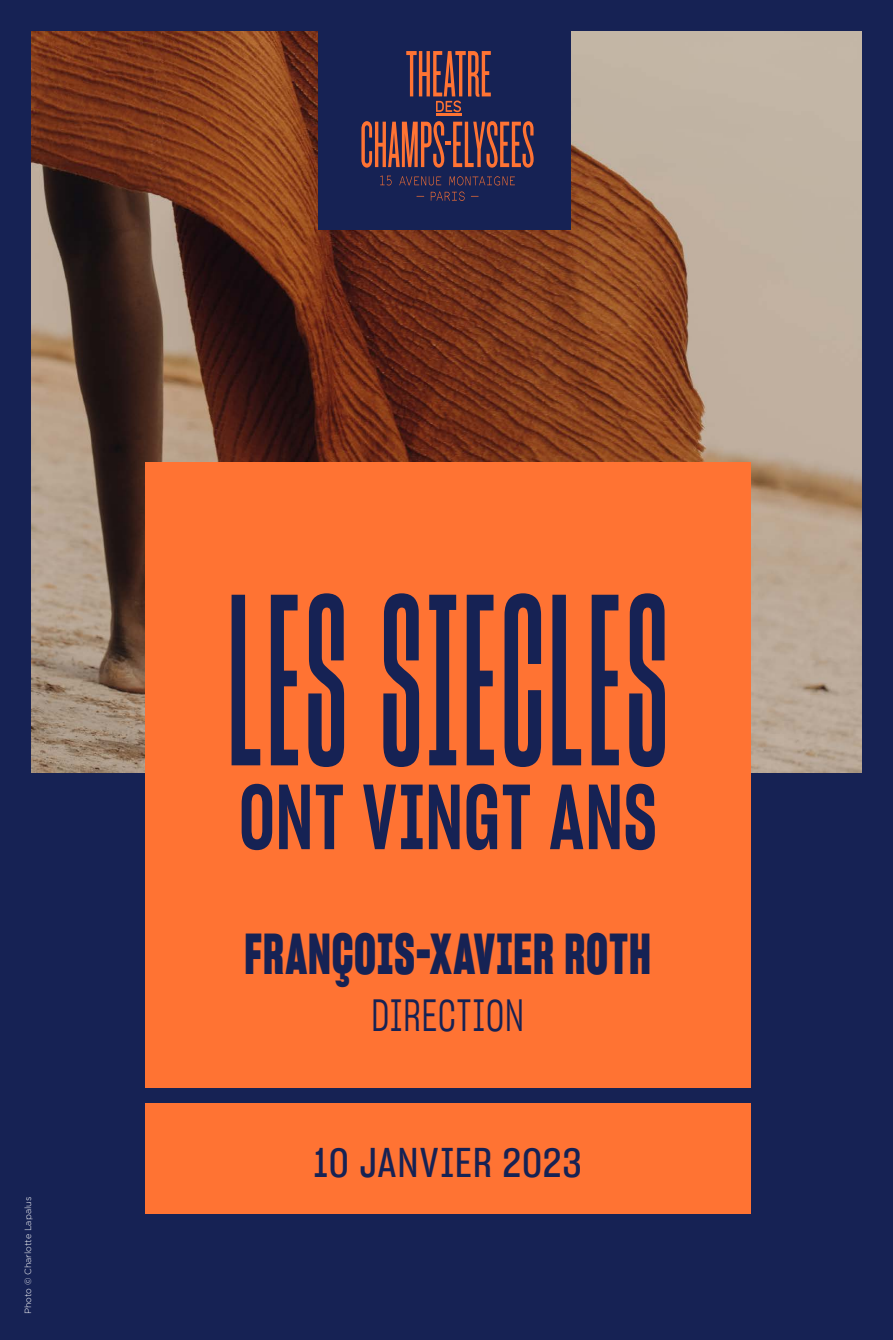
<style>
.page{position:relative;width:893px;height:1340px;background:#fff}
.page>*{position:absolute;margin:0;border:0;box-sizing:border-box;transform-origin:0 0}
.t1{font:237.83px "Sharp Grotesk Sm Bold 09";letter-spacing:.02em;color:#162254;scale:.82 1}
.t2{font:90px "Sharp Grotesk Sm Bold 15";letter-spacing:.015em;color:#162254;scale:.82 1}
.t3{font:56.25px "Sharp Grotesk Bold 15";letter-spacing:.02em;color:#162254;scale:.82 1}
.t4{font:45px "Sharp Grotesk Book 15";letter-spacing:.015em;color:#162254;scale:.82 1}
.t5{font:40.5px "Sharp Grotesk Medium 15";letter-spacing:.02em;color:#162254}
.t6{font:300 9px "Gotham";color:#fff}
</style>
<div class="page">
<div style="left:0;top:0;width:893px;height:1339px;background:#162254"></div>
<img style="left:32px;top:32px;width:829px;height:740px">
<div style="left:318px;top:0;width:253px;height:230px;background:#162254"></div>
<svg style="left:361px;top:121px;width:173px;height:47px"></svg>
<svg style="left:380px;top:175px;width:12px;height:10px"></svg>
<svg style="left:399px;top:176px;width:42px;height:9px"></svg>
<svg style="left:449px;top:176px;width:6px;height:9px"></svg>
<svg style="left:466px;top:176px;width:49px;height:9px"></svg>
<svg style="left:431px;top:191px;width:34px;height:10px"></svg>
<svg style="left:406px;top:51px;width:85px;height:61px"></svg>
<hr style="left:436px;top:114px;width:25px;height:2px;background:#ff7333">
<div style="left:145px;top:462px;width:605px;height:625px;background:#ff7333"></div>
<div style="left:145px;top:1103px;width:605px;height:110px;background:#ff7333"></div>
<p class="t6" style="left:22px;top:1314px;width:119px;rotate:-90deg">Photo © Charlotte Lapalus</p>
<h1 class="t1" style="left:227px;top:544px;width:540px">LES SIECLES</h1>
<h2 class="t2" style="left:239px;top:754px;width:511px">ONT VINGT ANS</h2>
<h3 class="t3" style="left:245px;top:915px;width:497px">FRANÇOIS-XAVIER ROTH</h3>
<h3 class="t4" style="left:371px;top:983px;width:188px">DIRECTION</h3>
<h3 class="t5" style="left:314px;top:1134px;width:269px">10 JANVIER 2023</h3>
</div>
